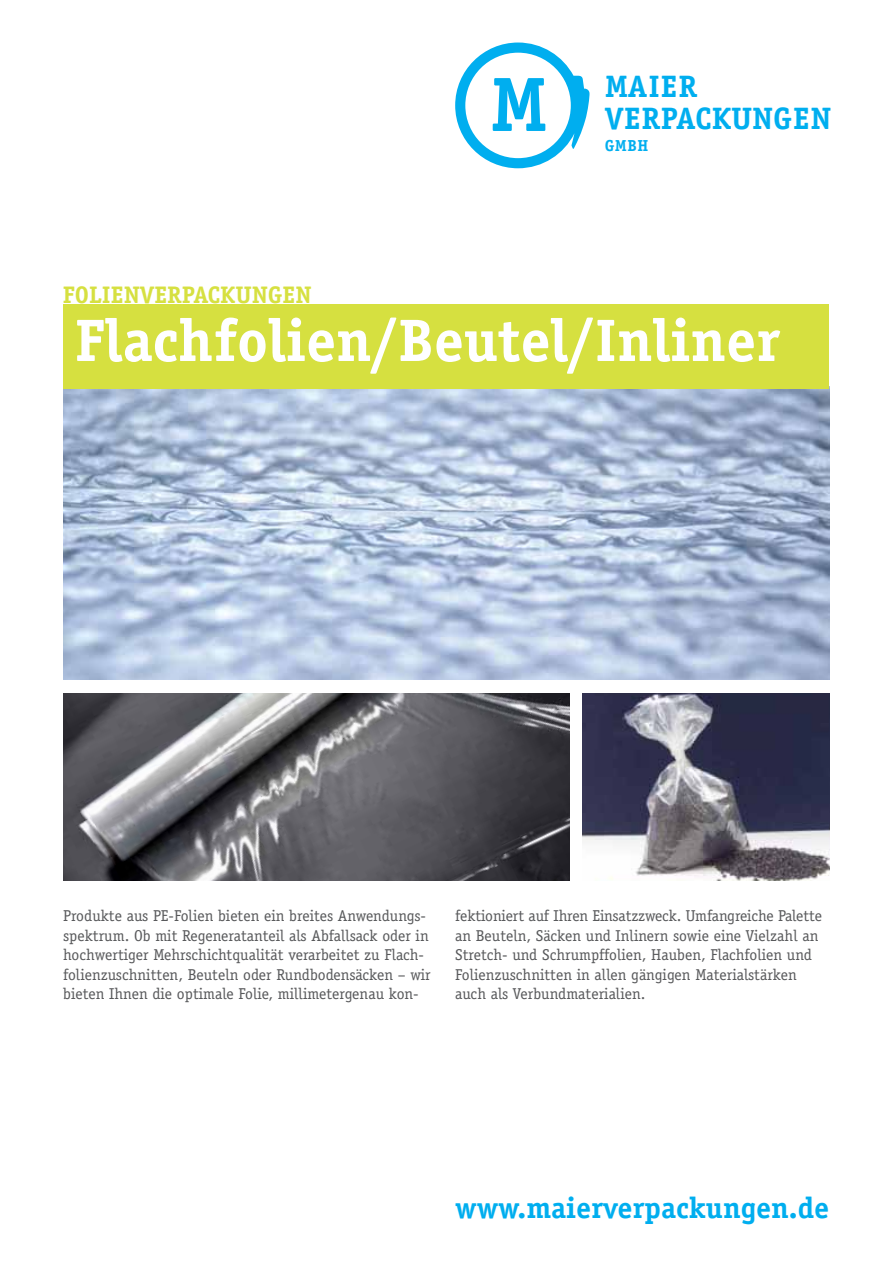
<style>
.page{position:relative;width:893px;height:1263px;background:#fff}
.page>*{position:absolute;margin:0;border:0;box-sizing:border-box;transform-origin:0 0}
.t1{font:700 60px "Officina Serif Std";color:#fff}
.t2{font:700 31.05px/31.5px "Officina Serif Std";letter-spacing:.01em;color:#00aeef}
.t3{font:700 29.85px "Officina Serif Std";color:#00aeef}
.t4{font:700 24px "Officina Serif Std";color:#d6e040}
.t5{font:700 15.9px "Officina Serif Std";color:#00aeef}
.t6{font:15.75px/19.5px "Officina Serif Std";color:#58595b}
</style>
<div class="page">
<img style="left:583px;top:693px;width:246px;height:187px">
<img style="left:64px;top:693px;width:506px;height:187px">
<img style="left:64px;top:389px;width:765px;height:291px">
<div style="left:64px;top:304px;width:765px;height:85px;background:#d6e040"></div>
<svg style="left:455px;top:43px;width:135px;height:125px"></svg>
<p class="t4" style="left:63px;top:280px;width:250px">FolienVerpackungen</p>
<p class="t2" style="left:605px;top:71px;width:228px">Maier<br>Verpackungen</p>
<p class="t5" style="left:605px;top:135px;width:45px">GMBH</p>
<p class="t1" style="left:75px;top:303px;width:707px">Flachfolien/Beutel/Inliner</p>
<p class="t6" style="left:63px;top:906px;width:369px">Produkte aus PE-Folien bieten ein breites Anwendungs&shy;spektrum. Ob mit Regeneratanteil als Abfallsack oder in hochwertiger Mehrschichtqualität verarbeitet zu Flach&shy;folienzuschnitten, Beuteln oder Rundbodensäcken – wir bieten Ihnen die optimale Folie, millimetergenau kon-</p>
<p class="t6" style="left:455px;top:906px;width:368px">fektioniert auf Ihren Einsatzzweck. Umfangreiche Palette an Beuteln, Säcken und Inlinern sowie eine Vielzahl an Stretch- und Schrumpffolien, Hauben, Flachfolien und Folienzuschnitten in allen gängigen Materialstärken auch als Verbundmaterialien.</p>
<p class="t3" style="left:455px;top:1189px;width:375px">www.maierverpackungen.de</p>
</div>
